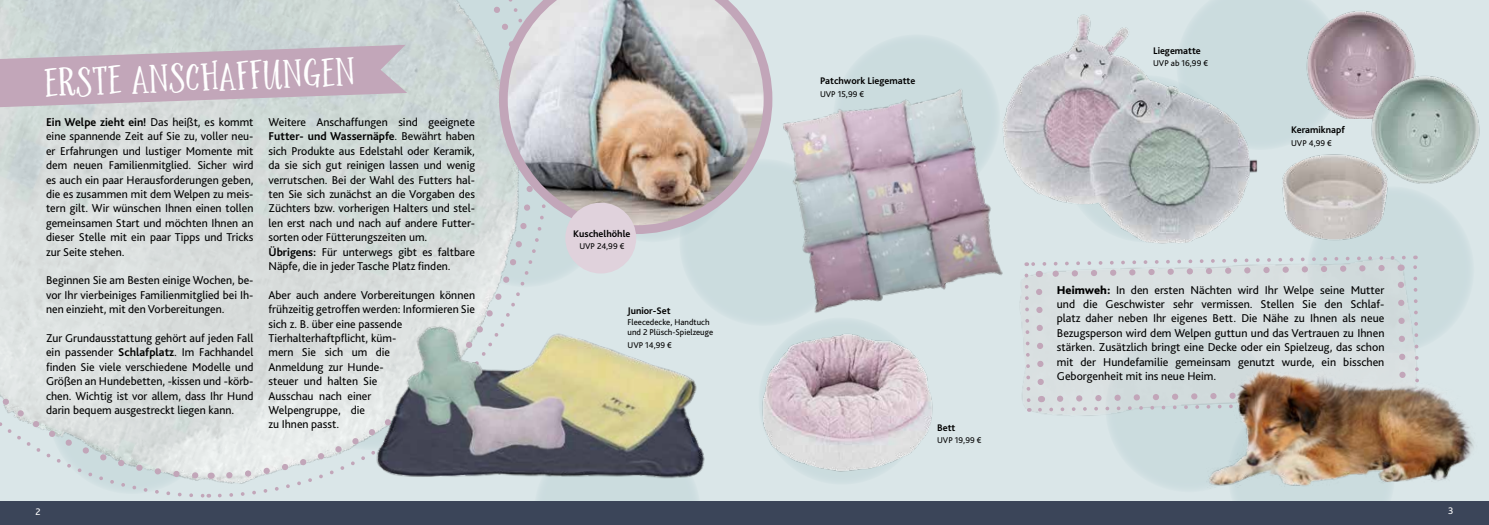
<style>
.page{position:relative;width:1489px;height:525px;background:#fff}
.page>*{position:absolute;margin:0;border:0;box-sizing:border-box;transform-origin:0 0}
.t1{font:40px "SD Serif";color:#fff}
.t2{font:11.88px/14.4px "Bliss Pro";color:#000;text-align:justify}
.t3{font:700 10px "Bliss Pro";color:#000}
.t4{font:10px "Bliss Pro";color:#fff}
.t5{font:8.75px/10.5px "Bliss Pro";color:#000}
.s1{font-weight:700}
.s2{font-weight:800}
</style>
<div class="page">
<div style="left:0;top:0;width:1488px;height:524px;background:#dae6e8"></div>
<div style="left:1306px;top:186px;width:167px;height:167px;background:#cbdcde;border-radius:50%"></div>
<div style="left:1206px;top:0;width:114px;height:146px;background:#cbdcde"></div>
<div style="left:833px;top:34px;width:167px;height:167px;background:#cbdcde;border-radius:50%"></div>
<div style="left:679px;top:159px;width:167px;height:167px;background:#cbdcde;border-radius:50%"></div>
<div style="left:758px;top:317px;width:167px;height:167px;background:#cedde0;border-radius:50%"></div>
<img style="left:206px;top:147px;width:437px;height:354px">
<svg style="left:216px;top:156px;width:335px;height:343px"></svg>
<svg style="left:97px;top:482px;width:108px;height:16px"></svg>
<svg style="left:223px;top:157px;width:314px;height:324px"></svg>
<svg style="left:407px;top:0;width:92px;height:143px"></svg>
<svg style="left:0;top:263px;width:208px;height:219px"></svg>
<svg style="left:0;top:0;width:407px;height:263px"></svg>
<img style="left:373px;top:317px;width:332px;height:182px">
<img style="left:777px;top:79px;width:216px;height:240px">
<img style="left:965px;top:234px;width:348px;height:92px">
<svg style="left:1022px;top:254px;width:397px;height:235px"></svg>
<img style="left:1194px;top:348px;width:280px;height:153px">
<img style="left:1304px;top:9px;width:112px;height:110px">
<img style="left:1369px;top:73px;width:111px;height:110px">
<img style="left:758px;top:329px;width:175px;height:143px">
<img style="left:499px;top:0;width:273px;height:234px">
<img style="left:993px;top:8px;width:273px;height:242px">
<div style="left:565px;top:202px;width:71px;height:71px;background:#e0d2dc;border-radius:50%"></div>
<img style="left:1280px;top:152px;width:108px;height:89px">
<div style="left:0;top:501px;width:1488px;height:23px;background:#3b4559"></div>
<h1 class="t1" style="left:43px;top:57px;width:313px;rotate:-2deg">Erste Anschaffungen</h1>
<p class="t2" style="left:46px;top:115px;width:209px"><span class="s1">Ein Welpe zieht ein!</span> Das heißt, es kommt eine spannende Zeit auf Sie zu, voller neu&shy;er Erfahrungen und lustiger Momente mit dem neuen Familienmitglied. Sicher wird es auch ein paar Herausforderungen geben, die es zusammen mit dem Welpen zu meis&shy;tern gilt. Wir wünschen Ihnen einen tollen gemeinsamen Start und möchten Ihnen an dieser Stelle mit ein paar Tipps und Tricks zur Seite stehen.</p>
<p class="t2" style="left:46px;top:273px;width:209px">Beginnen Sie am Besten einige Wochen, be&shy;vor Ihr vierbeiniges Familienmitglied bei Ih&shy;nen einzieht, mit den Vorbereitungen.</p>
<p class="t2" style="left:46px;top:330px;width:209px">Zur Grundausstattung gehört auf jeden Fall ein passender <span class="s1">Schlafplatz</span>. Im Fachhandel finden Sie viele verschiedene Modelle und Größen an Hundebetten, -kissen und -körb&shy;chen. Wichtig ist vor allem, dass Ihr Hund darin bequem ausgestreckt liegen kann.</p>
<p class="t2" style="left:268px;top:115px;width:208px;text-align:left">Weitere Anschaffungen sind geeignete <span class="s1">Futter- und Wassernäpfe</span>. Bewährt haben sich Produkte aus Edelstahl oder Keramik, da sie sich gut reinigen lassen und wenig verrutschen. Bei der Wahl des Futters hal&shy;ten Sie sich zunächst an die Vorgaben des Züchters bzw. vorherigen Halters und stel&shy;len erst nach und nach auf andere Futter&shy;sorten oder Fütterungszeiten um.<br><span class="s1">Übrigens:</span> Für unterwegs gibt es faltbare Näpfe, die in jeder Tasche Platz finden.</p>
<p class="t2" style="left:268px;top:287px;width:208px;text-align:left">Aber auch andere Vorbereitungen können frühzeitig getroffen werden: Informieren Sie sich z. B. über eine passende<br>Tierhalterhaftpflicht, küm-<br>mern Sie sich um die<br>Anmeldung zur Hunde-<br>steuer und halten Sie<br>Ausschau nach einer<br>Welpengruppe, die<br>zu Ihnen passt.</p>
<p class="t3" style="left:573px;top:227px;width:59px">Kuschelhöhle</p>
<p class="t5" style="left:579px;top:240px;width:46px">UVP 24,99 €</p>
<p class="t3" style="left:627px;top:305px;width:45px">Junior-Set</p>
<p class="t5" style="left:627px;top:316px;width:87px">Fleecedecke, Handtuch und 2 Plüsch-Spielzeuge</p>
<p class="t5" style="left:627px;top:339px;width:46px">UVP 14,99 €</p>
<p class="t3" style="left:820px;top:75px;width:97px">Patchwork Liegematte</p>
<p class="t5" style="left:820px;top:88px;width:45px">UVP 15,99 €</p>
<p class="t3" style="left:937px;top:421px;width:20px">Bett</p>
<p class="t5" style="left:937px;top:434px;width:46px">UVP 19,99 €</p>
<p class="t3" style="left:1153px;top:44px;width:49px">Liegematte</p>
<p class="t5" style="left:1153px;top:58px;width:56px">UVP ab 16,99 €</p>
<p class="t3" style="left:1290px;top:123px;width:55px">Keramiknapf</p>
<p class="t5" style="left:1290px;top:137px;width:42px">UVP 4,99 €</p>
<p class="t2" style="left:1056px;top:282px;width:329px"><span class="s2">Heimweh:</span> In den ersten Nächten wird Ihr Welpe seine Mutter und die Geschwister sehr vermissen. Stellen Sie den Schlaf&shy;platz daher neben Ihr eigenes Bett. Die Nähe zu Ihnen als neue Bezugsperson wird dem Welpen guttun und das Vertrauen zu Ihnen stärken. Zusätzlich bringt eine Decke oder ein Spielzeug, das schon mit der Hundefamilie gemeinsam genutzt wurde, ein bisschen Geborgenheit mit ins neue Heim.</p>
<p class="t4" style="left:35px;top:505px;width:7px">2</p>
<p class="t4" style="left:1447px;top:504px;width:7px">3</p>
</div>
